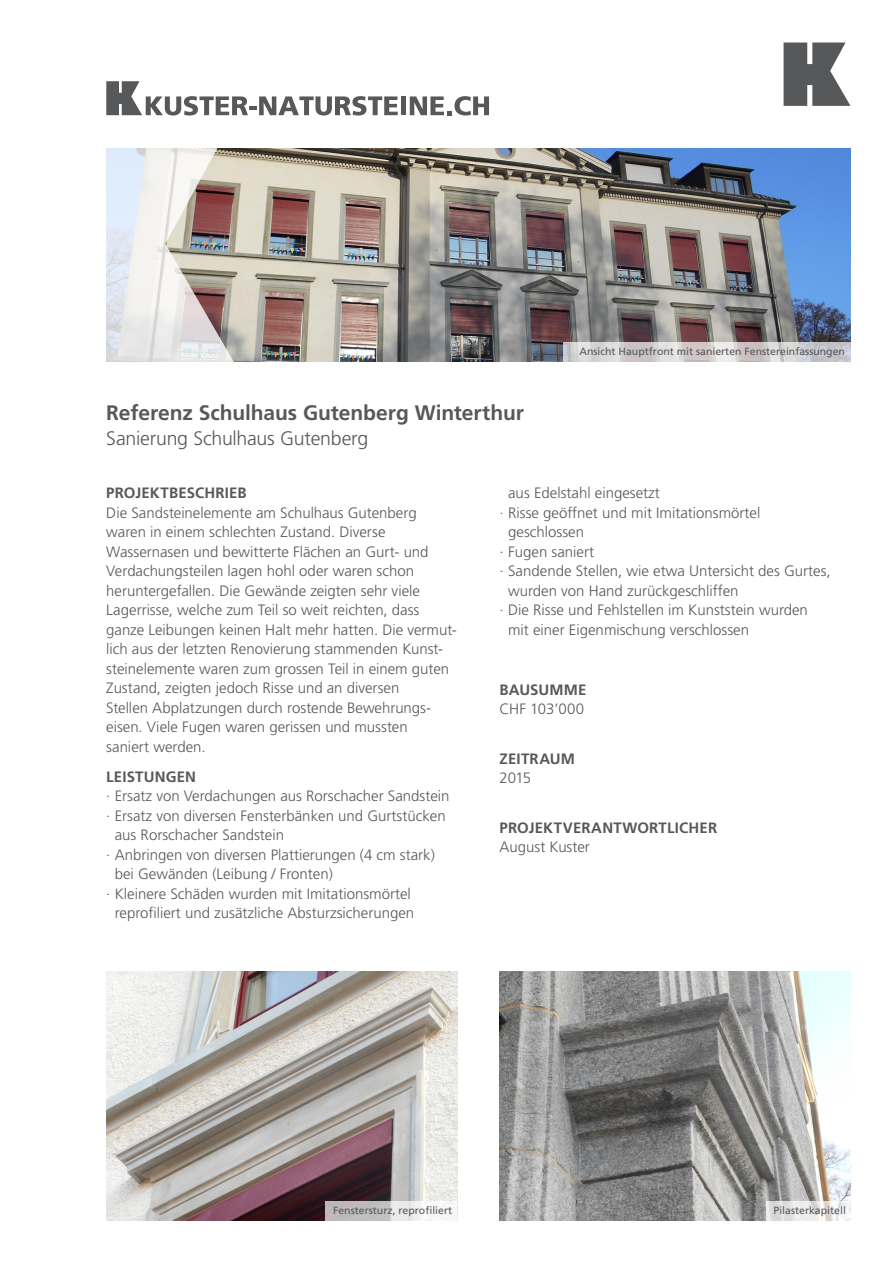
<style>
.page{position:relative;width:893px;height:1263px;background:#fff}
.page>*{position:absolute;margin:0;border:0;box-sizing:border-box;transform-origin:0 0}
.t1{font:700 21px "Frutiger LT Std";letter-spacing:-.005em;color:#57585a}
.t2{font:300 19.5px "Frutiger LT Std";letter-spacing:-.015em;color:#57585a}
.t3{font:300 15px/19.5px "Frutiger LT Std";color:#57585a}
.t4{font:700 15px "Frutiger LT Std";letter-spacing:.01em;color:#57585a}
.t5{font:10.5px "Frutiger LT Std";color:#57585a}
</style>
<div class="page">
<img style="left:234px;top:149px;width:616px;height:212px">
<img style="left:106px;top:972px;width:351px;height:248px">
<img style="left:500px;top:972px;width:350px;height:248px">
<svg style="left:563px;top:342px;width:287px;height:19px;background:#d3d0d1"></svg>
<svg style="left:326px;top:1201px;width:131px;height:19px"></svg>
<svg style="left:766px;top:1201px;width:84px;height:19px"></svg>
<svg style="left:106px;top:81px;width:292px;height:35px"></svg>
<div style="left:401px;top:96px;width:5px;height:19px;background:#57585a"></div>
<svg style="left:410px;top:96px;width:79px;height:20px"></svg>
<svg style="left:784px;top:43px;width:66px;height:63px"></svg>
<svg style="left:106px;top:148px;width:128px;height:214px"></svg>
<p class="t1" style="left:106px;top:400px;width:419px">Referenz Schulhaus Gutenberg Winterthur</p>
<p class="t2" style="left:106px;top:427px;width:263px">Sanierung Schulhaus Gutenberg</p>
<p class="t5" style="left:579px;top:345px;width:267px">Ansicht Hauptfront mit sanierten Fenstereinfassungen</p>
<p class="t4" style="left:106px;top:484px;width:142px">PROJEKTBESCHRIEB</p>
<p class="t3" style="left:106px;top:503px;width:352px">Die Sandsteinelemente am Schulhaus Gutenberg waren in einem schlechten Zustand. Diverse Wassernasen und bewitterte Flächen an Gurt- und Verdachungsteilen lagen hohl oder waren schon heruntergefallen. Die Gewände zeigten sehr viele Lagerrisse, welche zum Teil so weit reichten, dass ganze Leibungen keinen Halt mehr hatten. Die vermut&shy;lich aus der letzten Renovierung stammenden Kunst&shy;steinelemente waren zum grossen Teil in einem guten Zustand, zeigten jedoch Risse und an diversen<br>Stellen Abplatzungen durch rostende Bewehrungs&shy;eisen. Viele Fugen waren gerissen und mussten<br>saniert werden.</p>
<p class="t4" style="left:106px;top:768px;width:91px">LEISTUNGEN</p>
<p class="t3" style="left:106px;top:787px;width:345px">· Ersatz von Verdachungen aus Rorschacher Sandstein</p>
<p class="t3" style="left:115px;top:806px;width:332px;text-indent:-9px">· Ersatz von diversen Fensterbänken und Gurtstücken aus Rorschacher Sandstein</p>
<p class="t3" style="left:115px;top:845px;width:322px;text-indent:-9px">· Anbringen von diversen Plattierungen (4 cm stark) bei Gewänden (Leibung / Fronten)</p>
<p class="t3" style="left:106px;top:884px;width:309px;text-align:center">· Kleinere Schäden wurden mit Imitationsmörtel reprofiliert und zusätzliche Absturzsicherungen</p>
<p class="t3" style="left:508px;top:484px;width:153px">aus Edelstahl eingesetzt</p>
<p class="t3" style="left:508px;top:503px;width:254px;text-indent:-9px">· Risse geöffnet und mit Imitationsmörtel geschlossen</p>
<p class="t3" style="left:500px;top:542px;width:96px">· Fugen saniert</p>
<p class="t3" style="left:508px;top:562px;width:324px;text-indent:-9px">· Sandende Stellen, wie etwa Untersicht des Gurtes, wurden von Hand zurückgeschliffen</p>
<p class="t3" style="left:508px;top:601px;width:301px;text-indent:-9px">· Die Risse und Fehlstellen im Kunststein wurden mit einer Eigenmischung verschlossen</p>
<p class="t4" style="left:500px;top:681px;width:88px">BAUSUMME</p>
<p class="t3" style="left:500px;top:700px;width:86px">CHF 103’000</p>
<p class="t4" style="left:500px;top:750px;width:77px">ZEITRAUM</p>
<p class="t3" style="left:500px;top:769px;width:33px">2015</p>
<p class="t4" style="left:500px;top:819px;width:219px">PROJEKTVERANTWORTLICHER</p>
<p class="t3" style="left:500px;top:838px;width:92px">August Kuster</p>
<p class="t5" style="left:333px;top:1204px;width:121px">Fenstersturz, reprofiliert</p>
<p class="t5" style="left:773px;top:1204px;width:74px">Pilasterkapitell</p>
</div>
